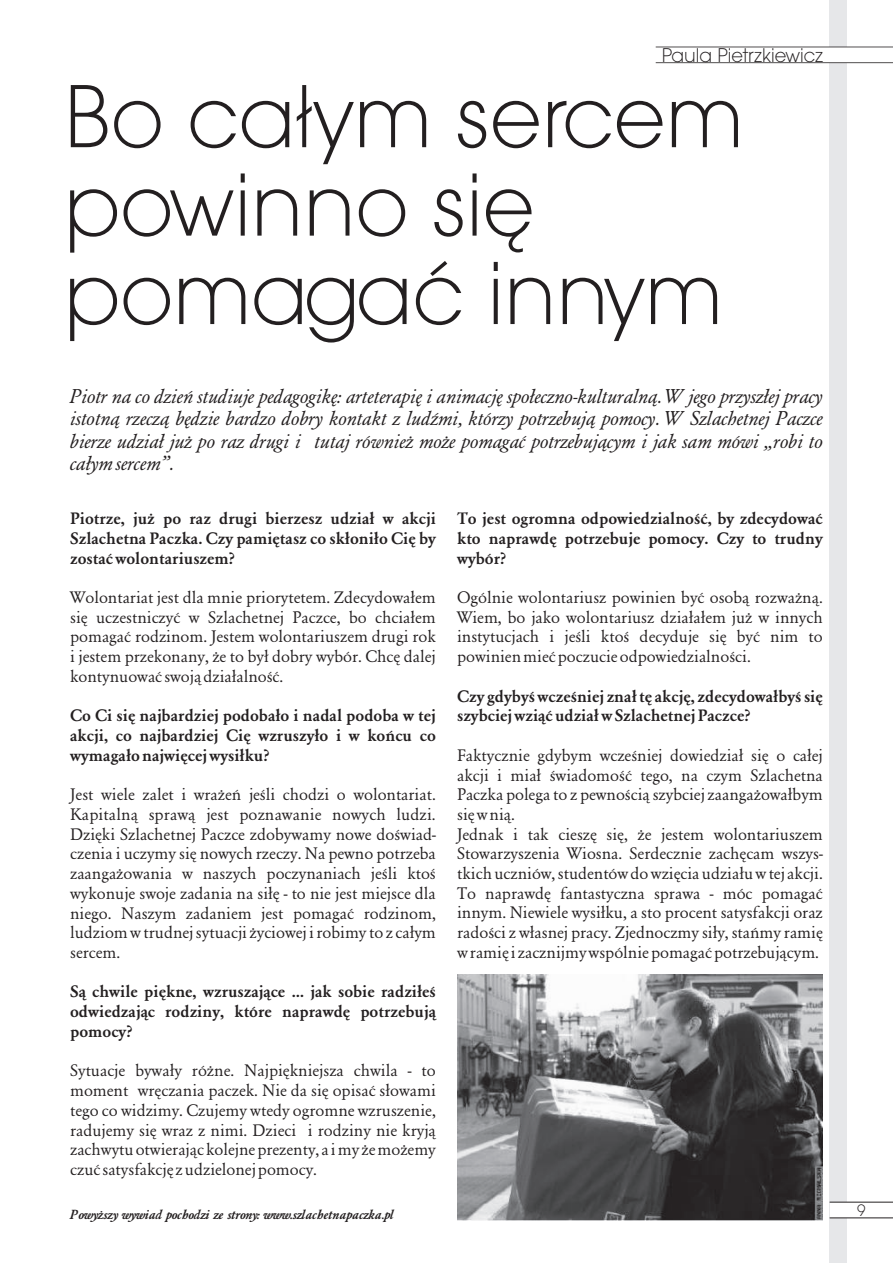
<style>
.page{position:relative;width:893px;height:1263px;background:#fff}
.page>*{position:absolute;margin:0;border:0;box-sizing:border-box;transform-origin:0 0}
.t1{font:81px/88.3px "EFN Straight New";color:#231f20}
.t2{font:italic 18px/22.5px "EFN Garamo";color:#231f20;text-align:justify}
.t3{font:18px "EFN Straight New";color:#231f20}
.t4{font:15px/19.6px "EFN Garamo";color:#231f20;text-align:justify}
.t5{font:700 15px/19.8px "EFN Garamo";color:#231f20;text-align:justify}
.t6{font:15px "EFN Straight New";color:#231f20}
.t7{font:italic 700 12px "EFN Garamo";color:#231f20}
</style>
<div class="page">
<div style="left:829px;top:0;width:17px;height:1263px;background:#e6e7e9"></div>
<div style="left:830px;top:1202px;width:63px;height:16px;background:#fff"></div>
<hr style="left:830px;top:1217px;width:63px;height:1px;background:#231f20">
<hr style="left:830px;top:1202px;width:63px;height:1px;background:#231f20">
<div style="left:744px;top:47px;width:149px;height:16px;background:#fff"></div>
<hr style="left:656px;top:62px;width:237px;height:1px;background:#231f20">
<hr style="left:656px;top:47px;width:237px;height:1px;background:#231f20">
<img style="left:457px;top:974px;width:366px;height:247px">
<p class="t3" style="left:662px;top:48px;width:163px">Paula Pietrzkiewicz</p>
<h1 class="t1" style="left:64px;top:81px;width:681px">Bo całym sercem powinno się pomagać innym</h1>
<p class="t2" style="left:70px;top:387px;width:754px">Piotr na co dzień studiuje pedagogikę: arteterapię i animację społeczno-kulturalną. W jego przyszłej pracy istotną rzeczą będzie bardzo dobry kontakt z ludźmi, którzy potrzebują pomocy. W Szlachetnej Paczce bierze udział już po raz drugi i tutaj również może pomagać potrzebującym i jak sam mówi „robi to całym sercem”.</p>
<p class="t5" style="left:70px;top:510px;width:367px">Piotrze, już po raz drugi bierzesz udział w akcji Szlachetna Paczka. Czy pamiętasz co skłoniło Cię by zostać wolontariuszem?</p>
<p class="t4" style="left:70px;top:589px;width:367px">Wolontariat jest dla mnie priorytetem. Zdecydowałem się uczestniczyć w Szlachetnej Paczce, bo chciałem pomagać rodzinom. Jestem wolontariuszem drugi rok i jestem przekonany, że to był dobry wybór. Chcę dalej kontynuować swoją działalność.</p>
<p class="t5" style="left:70px;top:707px;width:367px">Co Ci się najbardziej podobało i nadal podoba w tej akcji, co najbardziej Cię wzruszyło i w końcu co wymagało najwięcej wysiłku?</p>
<p class="t4" style="left:70px;top:786px;width:367px">Jest wiele zalet i wrażeń jeśli chodzi o wolontariat.<br>Kapitalną sprawą jest poznawanie nowych ludzi.<br>Dzięki Szlachetnej Paczce zdobywamy nowe doświad&shy;czenia i uczymy się nowych rzeczy. Na pewno potrzeba zaangażowania w naszych poczynaniach jeśli ktoś wykonuje swoje zadania na siłę - to nie jest miejsce dla niego. Naszym zadaniem jest pomagać rodzinom, ludziom w trudnej sytuacji życiowej i robimy to z całym sercem.</p>
<p class="t5" style="left:70px;top:983px;width:367px">Są chwile piękne, wzruszające … jak sobie radziłeś odwiedzając rodziny, które naprawdę potrzebują pomocy?</p>
<p class="t4" style="left:70px;top:1062px;width:367px">Sytuacje bywały różne. Najpiękniejsza chwila - to moment wręczania paczek. Nie da się opisać słowami tego co widzimy. Czujemy wtedy ogromne wzruszenie, radujemy się wraz z nimi. Dzieci i rodziny nie kryją zachwytu otwierając kolejne prezenty, a i my że możemy czuć satysfakcję z udzielonej pomocy.</p>
<p class="t7" style="left:70px;top:1209px;width:325px">Powyższy wywiad pochodzi ze strony: www.szlachetnapaczka.pl</p>
<p class="t5" style="left:457px;top:510px;width:367px">To jest ogromna odpowiedzialność, by zdecydować kto naprawdę potrzebuje pomocy. Czy to trudny wybór?</p>
<p class="t4" style="left:457px;top:589px;width:367px">Ogólnie wolontariusz powinien być osobą rozważną.<br>Wiem, bo jako wolontariusz działałem już w innych instytucjach i jeśli ktoś decyduje się być nim to powinien mieć poczucie odpowiedzialności.</p>
<p class="t5" style="left:457px;top:687px;width:367px">Czy gdybyś wcześniej znał tę akcję, zdecydowałbyś się szybciej wziąć udział w Szlachetnej Paczce?</p>
<p class="t4" style="left:457px;top:747px;width:367px;text-align:left">Faktycznie gdybym wcześniej dowiedział się o całej akcji i miał świadomość tego, na czym Szlachetna Paczka polega to z pewnością szybciej zaangażowałbym się w nią.<br>Jednak i tak cieszę się, że jestem wolontariuszem Stowarzyszenia Wiosna. Serdecznie zachęcam wszys&shy;tkich uczniów, studentów do wzięcia udziału w tej akcji.<br>To naprawdę fantastyczna sprawa - móc pomagać innym. Niewiele wysiłku, a sto procent satysfakcji oraz radości z własnej pracy. Zjednoczmy siły, stańmy ramię w ramię i zacznijmy wspólnie pomagać potrzebującym.</p>
<p class="t6" style="left:857px;top:1204px;width:10px">9</p>
</div>
